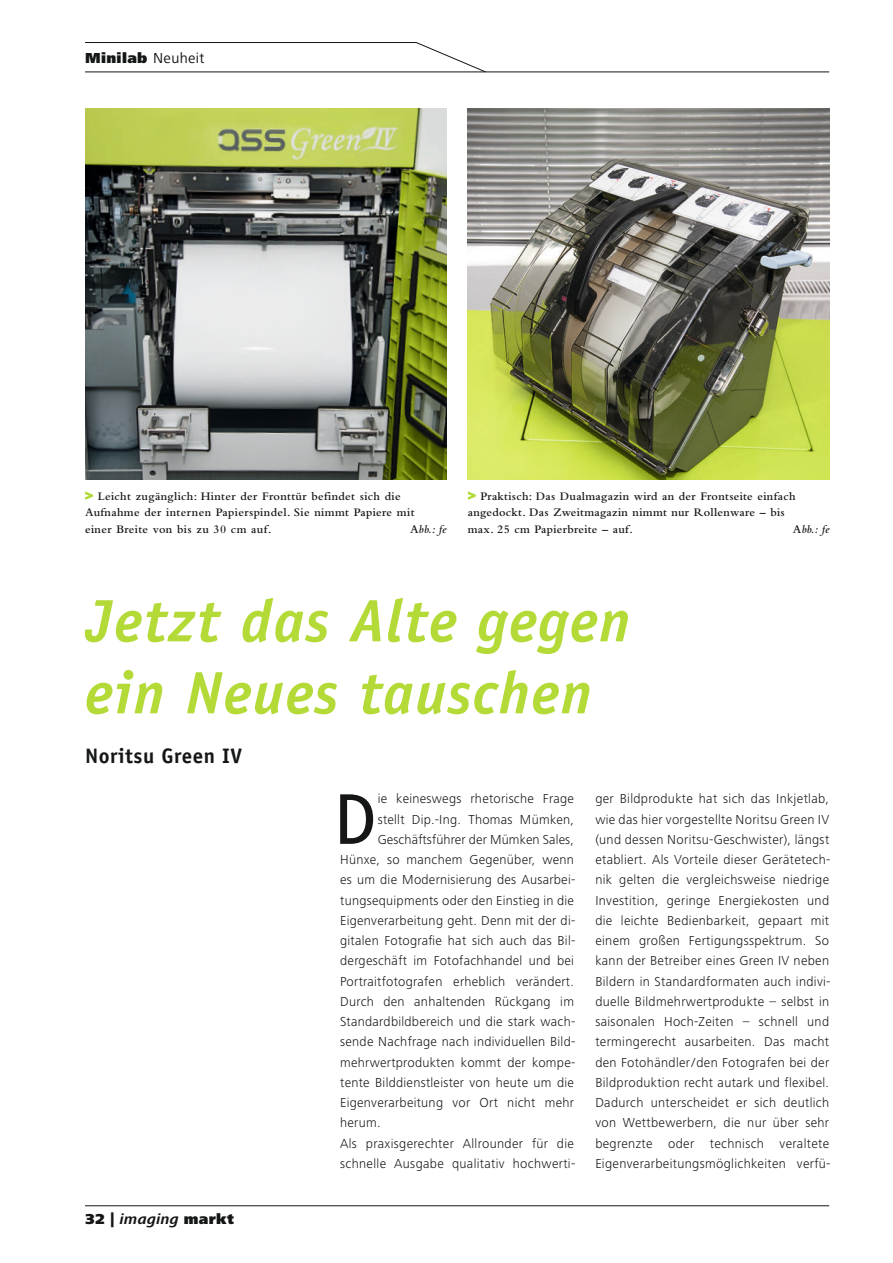
<style>
.page{position:relative;width:893px;height:1263px;background:#fff}
.page>*{position:absolute;margin:0;border:0;box-sizing:border-box;transform-origin:0 0}
.t1{font:500 condensed 74.25px "Frutiger Next LT";color:#151616}
.t2{font:italic 700 60px/72px "Officina Sans";letter-spacing:.025em;color:#b4da38}
.t3{font:700 21px "Officina Sans";letter-spacing:.025em;color:#151616}
.t4{font:900 15px "Frutiger Next LT";letter-spacing:.025em;color:#151616}
.t5{font:300 13.5px/20.2px "Frutiger Next LT";letter-spacing:.02em;color:#151616;text-align:justify}
.t6{font:600 12px/16.5px "Bembo";letter-spacing:.025em;color:#151616}
.t7{font:italic 600 12px "Bembo";letter-spacing:.01em;color:#151616}
.s1{font-weight:400}
.s2{font-weight:700;color:#b4da38}
.s3{font-style:normal}
.s4{font-weight:700;font-style:italic}
</style>
<div class="page">
<img style="left:85px;top:108px;width:362px;height:371px">
<img style="left:468px;top:108px;width:361px;height:371px">
<svg style="left:85px;top:491px;width:8px;height:9px"></svg>
<svg style="left:467px;top:491px;width:9px;height:9px"></svg>
<hr style="left:85px;top:1205px;width:744px;height:1px;background:#151616">
<svg style="left:85px;top:42px;width:402px;height:30px"></svg>
<hr style="left:85px;top:72px;width:744px;height:1px;background:#151616">
<p class="t4" style="left:85px;top:50px;width:121px">Minilab <span class="s1">Neuheit</span></p>
<p class="t6" style="left:85px;top:488px;width:331px"><span class="s2">&gt;</span> Leicht zugänglich: Hinter der Fronttür befindet sich die<br>Aufnahme der internen Papierspindel. Sie nimmt Papiere mit einer Breite von bis zu 30 cm auf.</p>
<p class="t7" style="left:410px;top:522px;width:38px"><span class="s3">A</span>bb.: fe</p>
<p class="t6" style="left:468px;top:488px;width:329px"><span class="s2">&gt;</span> Praktisch: Das Dualmagazin wird an der Frontseite einfach angedockt. Das Zweitmagazin nimmt nur Rollenware – bis max. 25 cm Papierbreite – auf.</p>
<p class="t7" style="left:793px;top:522px;width:38px"><span class="s3">A</span>bb.: fe</p>
<h2 class="t2" style="left:85px;top:585px;width:547px">Jetzt das Alte gegen ein Neues tauschen</h2>
<h3 class="t3" style="left:85px;top:743px;width:159px">Noritsu Green IV</h3>
<p class="t4" style="left:85px;top:1210px;width:151px">32 | <span class="s4">imaging</span> markt</p>
<h1 class="t1" style="left:334px;top:778px;width:44px">D</h1>
<p class="t5" style="left:378px;top:789px;width:198px">ie keineswegs rhetorische Frage</p>
<p class="t5" style="left:378px;top:809px;width:198px">stellt Dip.-Ing. Thomas Mümken,</p>
<p class="t5" style="left:378px;top:829px;width:198px">Geschäftsführer der Mümken Sales,</p>
<p class="t5" style="left:340px;top:849px;width:235px">Hünxe, so manchem Gegenüber, wenn</p>
<p class="t5" style="left:340px;top:870px;width:237px">es um die Modernisierung des Ausarbei-</p>
<p class="t5" style="left:340px;top:890px;width:235px">tungsequipments oder den Einstieg in die</p>
<p class="t5" style="left:340px;top:910px;width:237px">Eigenverarbeitung geht. Denn mit der di-</p>
<p class="t5" style="left:340px;top:930px;width:237px">gitalen Fotografie hat sich auch das Bil-</p>
<p class="t5" style="left:340px;top:951px;width:235px">dergeschäft im Fotofachhandel und bei</p>
<p class="t5" style="left:340px;top:971px;width:235px">Portraitfotografen erheblich verändert.</p>
<p class="t5" style="left:340px;top:991px;width:235px">Durch den anhaltenden Rückgang im</p>
<p class="t5" style="left:340px;top:1011px;width:237px">Standardbildbereich und die stark wach-</p>
<p class="t5" style="left:340px;top:1032px;width:237px">sende Nachfrage nach individuellen Bild-</p>
<p class="t5" style="left:340px;top:1052px;width:237px">mehrwertprodukten kommt der kompe-</p>
<p class="t5" style="left:340px;top:1072px;width:235px">tente Bilddienstleister von heute um die</p>
<p class="t5" style="left:340px;top:1092px;width:235px">Eigenverarbeitung vor Ort nicht mehr</p>
<p class="t5" style="left:340px;top:1113px;width:42px">herum.</p>
<p class="t5" style="left:340px;top:1133px;width:235px">Als praxisgerechter Allrounder für die</p>
<p class="t5" style="left:340px;top:1153px;width:237px">schnelle Ausgabe qualitativ hochwerti-</p>
<p class="t5" style="left:595px;top:789px;width:237px">ger Bildprodukte hat sich das Inkjetlab, wie das hier vorgestellte Noritsu Green IV (und dessen Noritsu-Geschwister), längst etabliert. Als Vorteile dieser Gerätetech&shy;nik gelten die vergleichsweise niedrige Investition, geringe Energiekosten und die leichte Bedienbarkeit, gepaart mit einem großen Fertigungsspektrum. So kann der Betreiber eines Green IV neben Bildern in Standardformaten auch indivi&shy;duelle Bildmehrwertprodukte – selbst in saisonalen Hoch-Zeiten – schnell und termingerecht ausarbeiten. Das macht den Fotohändler / den Fotografen bei der Bildproduktion recht autark und flexibel.<br>Dadurch unterscheidet er sich deutlich von Wettbewerbern, die nur über sehr begrenzte oder technisch veraltete Eigenverarbeitungsmöglichkeiten verfü-</p>
</div>
